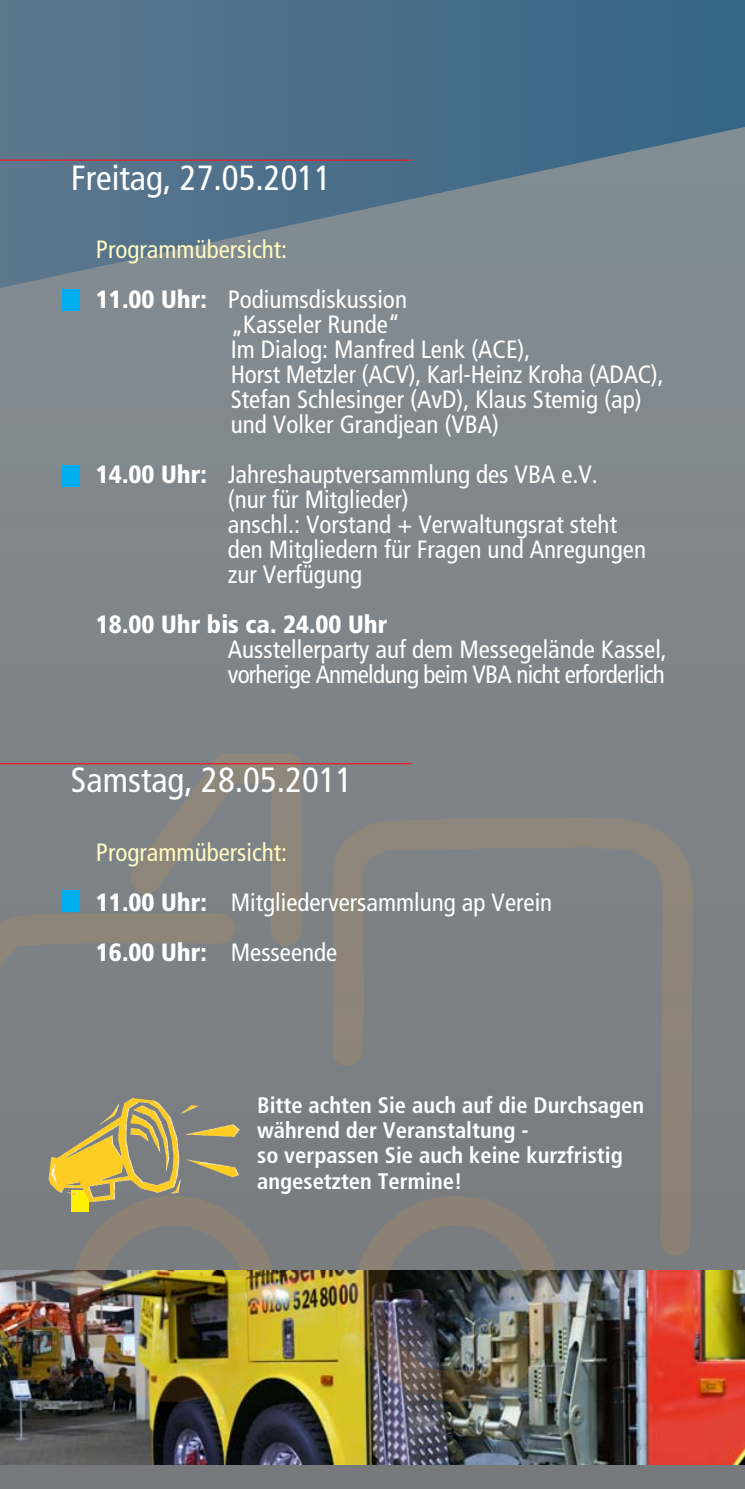
<style>
.page{position:relative;width:745px;height:1489px;background:#fff}
.page>*{position:absolute;margin:0;border:0;box-sizing:border-box;transform-origin:0 0}
.t1{font:condensed 35px "Frutiger";color:#fff}
.t2{font:condensed 25px/25px "Frutiger";color:#fff}
.t3{font:condensed 25px/25px "Frutiger";letter-spacing:-.03em;color:#fff}
.t4{font:condensed 25px/50px "Frutiger";color:#fffac1}
.t5{font:900 condensed 25px "Frutiger";color:#fff}
.t6{font:700 condensed 22.5px/25px "Frutiger";color:#fff}
.s1{font-weight:900;color:#fff}
.s2{color:#fff}
.s3{font-weight:900}
.s4{color:#fffac1}
</style>
<div class="page">
<div style="left:0;top:0;width:744px;height:1488px;background:#7f868b"></div>
<img style="left:0;top:1269px;width:744px;height:195px">
<svg style="left:0;top:0;width:744px;height:288px"></svg>
<div style="left:71px;top:1190px;width:18px;height:21px;background:#fff101"></div>
<div style="left:62px;top:289px;width:18px;height:22px;background:#00aeef"></div>
<div style="left:62px;top:464px;width:18px;height:22px;background:#00aeef"></div>
<div style="left:62px;top:890px;width:18px;height:22px;background:#00aeef"></div>
<hr style="left:0;top:159px;width:411px;height:2px;background:#ee1d23">
<img style="left:131px;top:753px;width:562px;height:503px">
<img style="left:49px;top:1098px;width:83px;height:89px">
<hr style="left:0;top:763px;width:411px;height:1px;background:#ee1d23">
<h1 class="t1" style="left:71px;top:157px;width:261px">Freitag, 27.05.2011</h1>
<p class="t4" style="left:96px;top:225px;width:312px">Programmübersicht:<br><span class="s1">11.00 Uhr:</span> <span class="s2">Podiumsdiskussion</span></p>
<p class="t2" style="left:231px;top:312px;width:434px">„Kasseler Runde“<br>Im Dialog: Manfred Lenk (ACE),<br>Horst Metzler (ACV), Karl-Heinz Kroha (ADAC), Stefan Schlesinger (AvD), Klaus Stemig (ap) und Volker Grandjean (VBA)</p>
<p class="t2" style="left:227px;top:462px;width:419px;text-indent:-132px"><span class="s3">14.00 Uhr:</span> Jahreshauptversammlung des VBA e.V.<br>(nur für Mitglieder)<br>anschl.: Vorstand + Verwaltungsrat steht den Mitgliedern für Fragen und Anregungen zur Verfügung</p>
<p class="t5" style="left:96px;top:609px;width:293px">18.00 Uhr bis ca. 24.00 Uhr</p>
<p class="t3" style="left:227px;top:637px;width:440px">Ausstellerparty auf dem Messegelände Kassel, vorherige Anmeldung beim VBA nicht erforderlich</p>
<h1 class="t1" style="left:71px;top:759px;width:283px">Samstag, 28.05.2011</h1>
<p class="t2" style="left:96px;top:827px;width:457px;line-height:50px"><span class="s4">Programmübersicht:<br></span><span class="s3">11.00 Uhr:</span> Mitgliederversammlung ap Verein<br><span class="s3">16.00 Uhr:</span> Messeende</p>
<p class="t6" style="left:257px;top:1093px;width:388px">Bitte achten Sie auch auf die Durchsagen während der Veranstaltung -<br>so verpassen Sie auch keine kurzfristig angesetzten Termine!</p>
</div>
